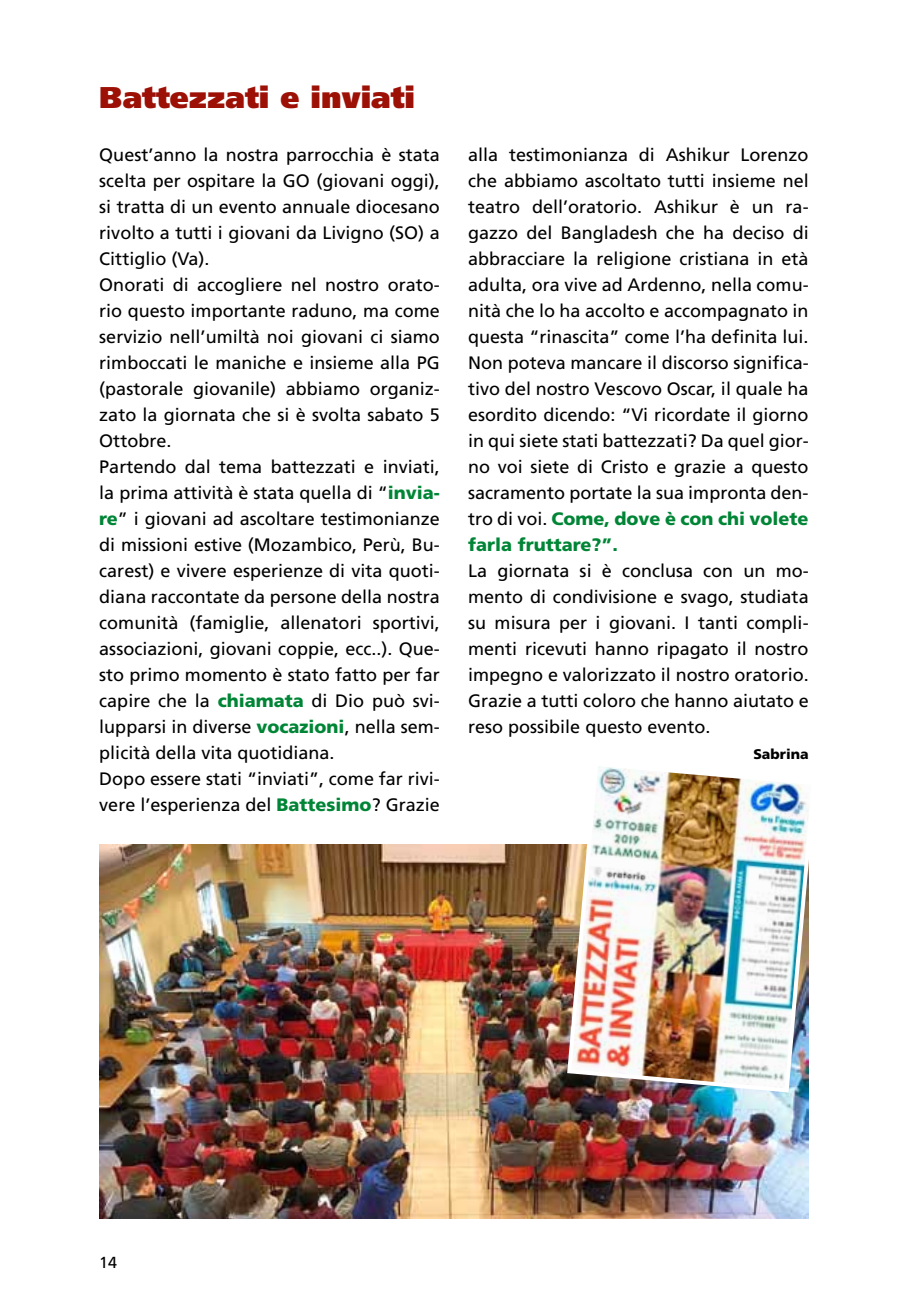
<style>
.page{position:relative;width:908px;height:1304px;background:#fff}
.page>*{position:absolute;margin:0;border:0;box-sizing:border-box;transform-origin:0 0}
.t1{font:900 30px "Frutiger";color:#9c1006}
.t2{font:18px/26px "Frutiger";color:#000;text-align:justify}
.t3{font:16px "Frutiger";color:#000}
.t4{font:900 14px "Frutiger";color:#000}
.s1{font-weight:900;color:#008536}
</style>
<div class="page">
<img style="left:99px;top:845px;width:709px;height:374px">
<img style="left:564px;top:766px;width:245px;height:329px">
<h1 class="t1" style="left:99px;top:79px;width:317px">Battezzati e inviati</h1>
<p class="t2" style="left:99px;top:142px;width:342px;text-align:left">Quest’anno la nostra parrocchia è stata scelta per ospitare la GO (giovani oggi), si tratta di un evento annuale diocesano rivolto a tutti i giovani da Livigno (SO) a Cittiglio (Va).<br>Onorati di accogliere nel nostro orato&shy;rio questo importante raduno, ma come servizio nell’umiltà noi giovani ci siamo rimboccati le maniche e insieme alla PG (pastorale giovanile) abbiamo organiz&shy;zato la giornata che si è svolta sabato 5<br>Ottobre.<br>Partendo dal tema battezzati e inviati, la prima attività è stata quella di “<span class="s1">invia&shy;re</span>” i giovani ad ascoltare testimonianze di missioni estive (Mozambico, Perù, B u&shy;carest) e vivere esperienze di vita quoti&shy;diana raccontate da persone della nostra comunità (famiglie, allenatori sportivi, associazioni, giovani coppie, ecc..). Que&shy;sto primo momento è stato fatto per far capire che la <span class="s1">chiamata</span> di Dio può svi&shy;lupparsi in diverse <span class="s1">vocazioni</span>, nella sem&shy;plicità della vita quotidiana.<br>Dopo essere stati “inviati”, come far rivi&shy;vere l’esperienza del <span class="s1">Battesimo</span>? Grazie</p>
<p class="t2" style="left:468px;top:142px;width:342px">alla testimonianza di Ashikur Lorenzo che abbiamo ascoltato tutti insieme nel teatro dell’oratorio. Ashikur è un ra&shy;gazzo del Bangladesh che ha deciso di abbracciare la religione cristiana in età adulta, ora vive ad Ardenno, nella comu&shy;nità che lo ha accolto e accompagnato in questa “rinascita” come l’ha definita lui.<br>Non poteva mancare il discorso significa&shy;tivo del nostro Vescovo Oscar, il quale ha esordito dicendo: “Vi ricordate il giorno in qui siete stati battezzati? Da quel gior&shy;no voi siete di Cristo e grazie a questo sacramento portate la sua impronta den&shy;tro di voi. <span class="s1">Come, dove è con chi volete farla fruttare?”.</span></p>
<p class="t2" style="left:468px;top:558px;width:342px">La giornata si è conclusa con un mo&shy;mento di condivisione e svago, studiata su misura per i giovani. I tanti compli&shy;menti ricevuti hanno ripagato il nostro impegno e valorizzato il nostro oratorio.<br>Grazie a tutti coloro che hanno aiutato e reso possibile questo evento.</p>
<p class="t4" style="left:753px;top:746px;width:57px">Sabrina</p>
<p class="t3" style="left:99px;top:1253px;width:19px">14</p>
</div>
